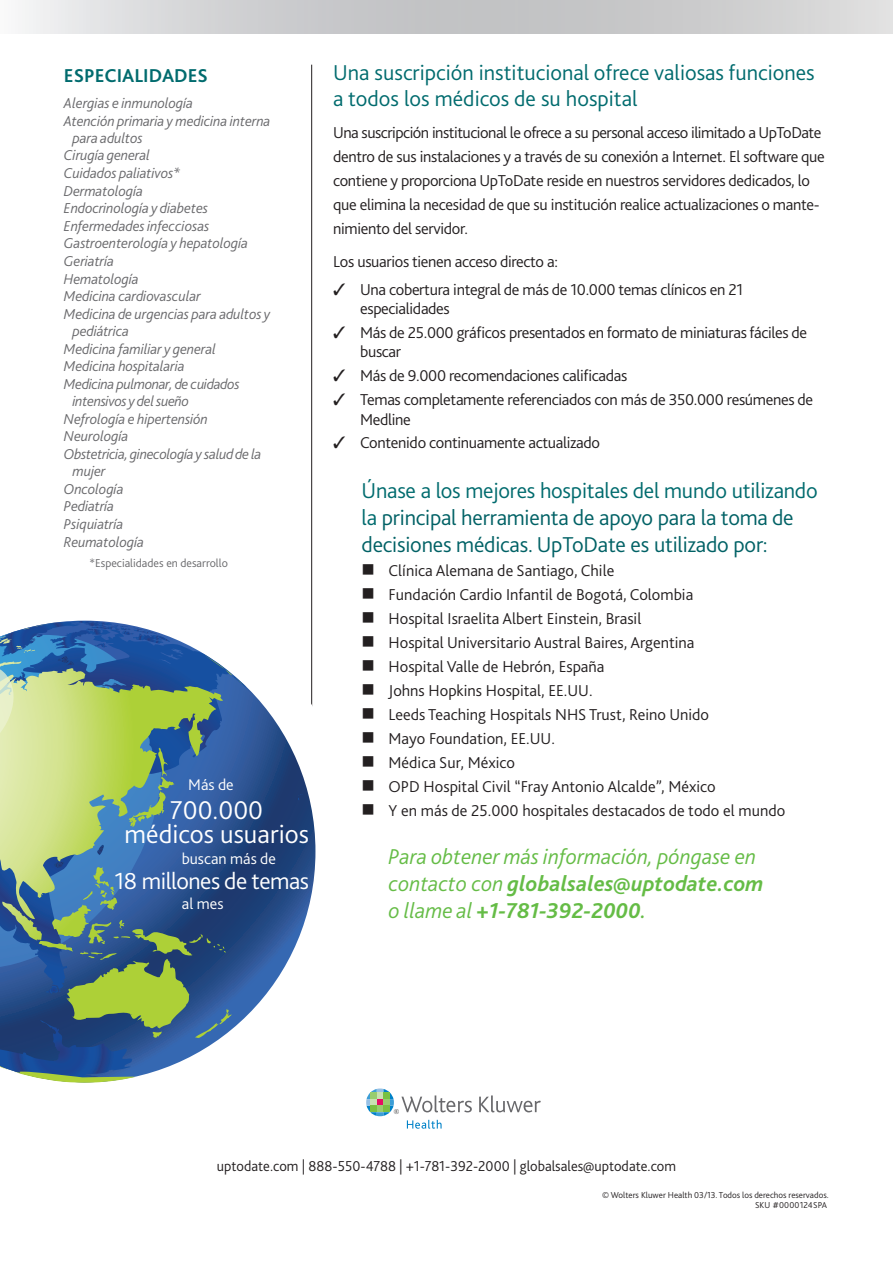
<style>
.page{position:relative;width:893px;height:1263px;background:#fff}
.page>*{position:absolute;margin:0;border:0;box-sizing:border-box;transform-origin:0 0}
.t1{font:300 27px/24.3px "Bliss 2";color:#fff;text-align:center}
.t2{font:300 24.3px "Bliss 2";letter-spacing:-.02em;color:#fff}
.t3{font:300 22.5px/27px "Bliss 2";letter-spacing:-.01em;color:#006165}
.t4{font:italic 300 22.5px/27px "Bliss 2";color:#65bc46}
.t5{font:300 22.5px/25.5px "Bliss 2";color:#006b6e}
.t6{font:700 19.5px "Bliss 2";color:#006b6e}
.t7{font:300 16.5px/24px "Bliss 2";letter-spacing:-.02em;color:#231f20}
.t8{font:300 16.5px "Bliss 2";color:#231f20}
.t9{font:300 16.2px "Bliss 2";color:#fff}
.t10{font:italic 300 15px "Bliss 2";letter-spacing:-.01em;color:#69696c}
.t11{font:300 15px "Bliss 2";color:#231f20}
.t12{font:300 12px "Bliss 2";color:#69696c}
.t13{font:300 9px/10.5px "Bliss 2";color:#231f20;text-align:right}
.t14{font:500 6.45px "Futura";color:#676767}
.s1{color:#006b6e}
.s2{font-weight:700}
.s3{font-weight:500}
</style>
<div class="page">
<svg style="left:22px;top:0;width:871px;height:34px;background:#cfd0d1"></svg>
<hr style="left:311px;top:65px;width:1px;height:673px;background:#231f20">
<svg style="left:366px;top:1088px;width:28px;height:28px"></svg>
<div style="left:383px;top:1093px;width:7px;height:6px;background:#79c142"></div>
<div style="left:383px;top:1099px;width:7px;height:7px;background:#99cd6e"></div>
<div style="left:383px;top:1106px;width:7px;height:6px;background:#79c142"></div>
<svg style="left:401px;top:1095px;width:71px;height:17px"></svg>
<svg style="left:479px;top:1095px;width:62px;height:17px"></svg>
<svg style="left:407px;top:1120px;width:35px;height:9px"></svg>
<svg style="left:245px;top:621px;width:70px;height:397px"></svg>
<svg style="left:298px;top:794px;width:5px;height:7px"></svg>
<svg style="left:0;top:621px;width:245px;height:462px;background:#688c90"></svg>
<p class="t6" style="left:64px;top:64px;width:134px">ESPECIALIDADES</p>
<p class="t10" style="left:64px;top:94px;width:131px">Alergias e inmunología</p>
<p class="t10" style="left:64px;top:111px;width:208px">Atención primaria y medicina interna</p>
<p class="t10" style="left:72px;top:129px;width:72px">para adultos</p>
<p class="t10" style="left:64px;top:146px;width:88px">Cirugía general</p>
<p class="t10" style="left:64px;top:164px;width:118px">Cuidados paliativos*</p>
<p class="t10" style="left:64px;top:181px;width:81px">Dermatología</p>
<p class="t10" style="left:64px;top:199px;width:146px">Endocrinología y diabetes</p>
<p class="t10" style="left:64px;top:216px;width:147px">Enfermedades infecciosas</p>
<p class="t10" style="left:64px;top:234px;width:186px">Gastroenterología y hepatología</p>
<p class="t10" style="left:64px;top:252px;width:52px">Geriatría</p>
<p class="t10" style="left:64px;top:269px;width:76px">Hematología</p>
<p class="t10" style="left:64px;top:287px;width:138px">Medicina cardiovascular</p>
<p class="t10" style="left:64px;top:304px;width:208px">Medicina de urgencias para adultos y</p>
<p class="t10" style="left:72px;top:322px;width:58px">pediátrica</p>
<p class="t10" style="left:64px;top:339px;width:154px">Medicina familiar y general</p>
<p class="t10" style="left:64px;top:357px;width:122px">Medicina hospitalaria</p>
<p class="t10" style="left:64px;top:375px;width:177px">Medicina pulmonar, de cuidados</p>
<p class="t10" style="left:72px;top:392px;width:118px">intensivos y del sueño</p>
<p class="t10" style="left:64px;top:409px;width:145px">Nefrología e hipertensión</p>
<p class="t10" style="left:64px;top:427px;width:66px">Neurología</p>
<p class="t10" style="left:64px;top:445px;width:199px">Obstetricia, ginecología y salud de la</p>
<p class="t10" style="left:72px;top:462px;width:34px">mujer</p>
<p class="t10" style="left:64px;top:479px;width:61px">Oncología</p>
<p class="t10" style="left:64px;top:497px;width:52px">Pediatría</p>
<p class="t10" style="left:64px;top:515px;width:61px">Psiquiatría</p>
<p class="t10" style="left:64px;top:532px;width:82px">Reumatología</p>
<p class="t12" style="left:89px;top:556px;width:140px">*Especialidades en desarrollo</p>
<p class="t9" style="left:188px;top:775px;width:47px">Más de</p>
<h1 class="t1" style="left:125px;top:797px;width:186px">700.000 médicos usuarios</h1>
<p class="t9" style="left:182px;top:848px;width:96px">buscan más de</p>
<h2 class="t2" style="left:114px;top:866px;width:196px">18 millones de temas</h2>
<p class="t9" style="left:182px;top:893px;width:43px">al mes</p>
<h3 class="t5" style="left:333px;top:59px;width:483px">Una suscripción institucional ofrece valiosas funciones a todos los médicos de su hospital</h3>
<p class="t7" style="left:333px;top:120px;width:493px">Una suscripción institucional le ofrece a su personal acceso ilimitado a UpToDate dentro de sus instalaciones y a través de su conexión a Internet. El software que contiene y proporciona UpToDate reside en nuestros servidores dedicados, lo que elimina la necesidad de que su institución realice actualizaciones o mante&shy;nimiento del servidor.</p>
<p class="t7" style="left:333px;top:249px;width:226px">Los usuarios tienen acceso directo a:</p>
<p class="t7" style="left:360px;top:279px;width:385px;line-height:19.5px;text-indent:-27px">✓ Una cobertura integral de más de 10.000 temas clínicos en 21 especialidades</p>
<p class="t7" style="left:360px;top:322px;width:449px;line-height:19.5px;text-indent:-27px">✓ Más de 25.000 gráficos presentados en formato de miniaturas fáciles de buscar</p>
<p class="t7" style="left:333px;top:363px;width:296px">✓ Más de 9.000 recomendaciones calificadas</p>
<p class="t7" style="left:360px;top:389px;width:455px;line-height:19.5px;text-indent:-27px">✓ Temas completamente referenciados con más de 350.000 resúmenes de<br>Medline</p>
<p class="t7" style="left:333px;top:430px;width:268px">✓ Contenido continuamente actualizado</p>
<h3 class="t3" style="left:362px;top:476px;width:458px"><span class="s1">Únase a los mejores hospitales del mundo utilizando la</span> principal herramienta de apoyo para la toma de decisiones médicas. UpToDate es utilizado por:</h3>
<p class="t8" style="left:362px;top:560px;width:254px">■ Clínica Alemana de Santiago, Chile</p>
<p class="t8" style="left:362px;top:584px;width:333px">■ Fundación Cardio Infantil de Bogotá, Colombia</p>
<p class="t8" style="left:362px;top:608px;width:281px">■ Hospital Israelita Albert Einstein, Brasil</p>
<p class="t8" style="left:362px;top:632px;width:334px">■ Hospital Universitario Austral Baires, Argentina</p>
<p class="t8" style="left:362px;top:656px;width:244px">■ Hospital Valle de Hebrón, España</p>
<p class="t8" style="left:362px;top:680px;width:233px">■ Johns Hopkins Hospital, EE.UU.</p>
<p class="t8" style="left:362px;top:704px;width:349px">■ Leeds Teaching Hospitals NHS Trust, Reino Unido</p>
<p class="t8" style="left:362px;top:728px;width:195px">■ Mayo Foundation, EE.UU.</p>
<p class="t8" style="left:362px;top:752px;width:155px">■ Médica Sur, México</p>
<p class="t8" style="left:362px;top:776px;width:356px">■ OPD Hospital Civil “Fray Antonio Alcalde”, México</p>
<p class="t8" style="left:362px;top:800px;width:425px">■ Y en más de 25.000 hospitales destacados de todo el mundo</p>
<h3 class="t4" style="left:388px;top:842px;width:377px">Para obtener más información, póngase en contacto con <span class="s2">globalsales@uptodate.com </span>o llame al <span class="s2">+1-781-392-2000</span><span class="s3">.</span></h3>
<p class="t14" style="left:394px;top:1107px;width:7px">®</p>
<p class="t11" style="left:217px;top:1157px;width:461px">uptodate.com | 888-550-4788 | +1-781-392-2000 | globalsales@uptodate.com</p>
<p class="t13" style="left:602px;top:1189px;width:228px">© Wolters Kluwer Health 03/13. Todos los derechos reservados.<br>SKU #0000124SPA</p>
</div>
